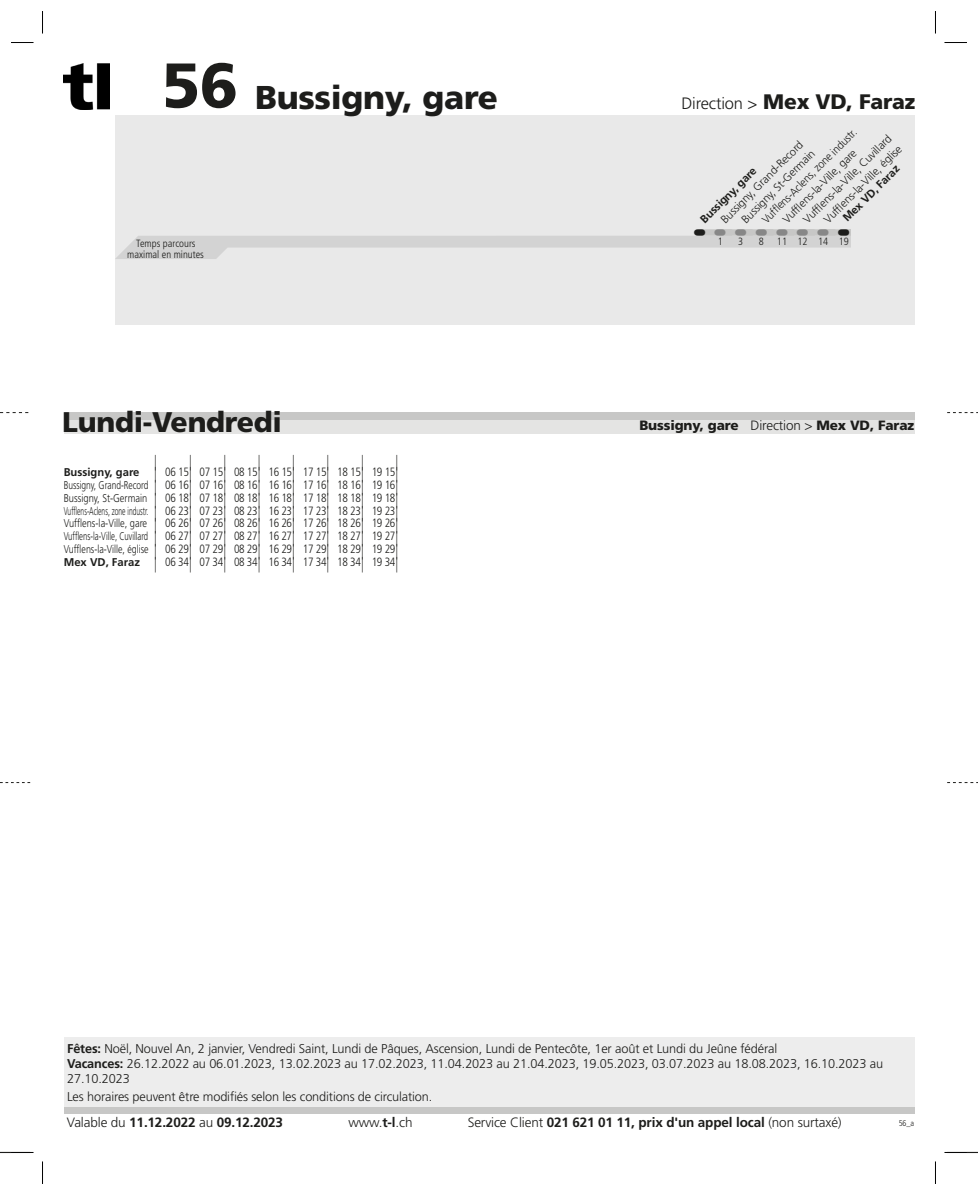
<style>
.page{position:relative;width:978px;height:1195px;background:#fff}
.page>*{position:absolute;margin:0;border:0;box-sizing:border-box;transform-origin:0 0}
.t1{font:900 33px "Frutiger LT Std";letter-spacing:-.01em;color:#1d1d1b}
.t2{font:900 28.35px "Frutiger LT Std";letter-spacing:-.01em;color:#1d1d1b}
.t3{font:24.75px/20.7px "Frutiger tl black";color:#c7c7c6;text-align:justify;scale:.67 1}
.t4{font:900 21px "Frutiger LT Std";letter-spacing:-.01em;color:#1d1d1b}
.t5{font:16.5px/20.5px "Frutiger tl black";color:#878787;text-align:justify}
.t6{font:16.5px "Frutiger tl black";color:#1d1d1b}
.t7{font:700 13.5px "Frutiger LT Std";letter-spacing:-.01em;color:#1d1d1b}
.t8{font:900 13.5px "Frutiger LT Std";letter-spacing:-.01em;color:#1d1d1b}
.t9{font:300 13.5px "Frutiger LT Std";color:#1d1d1b}
.t10{font:300 12.75px/15px "Frutiger LT Std";letter-spacing:-.01em;color:#1d1d1b}
.t11{font:12px/12.8px "Frutiger tl Light Cn";letter-spacing:-.025em;color:#1d1d1b;text-align:justify;scale:.96 1}
.t12{font:300 11.25px "Frutiger LT Std";color:#1d1d1b}
.t13{font:300 11.25px/12.8px "Frutiger LT Std";color:#1d1d1b;scale:.82 1}
.t14{font:700 11.25px "Frutiger LT Std";color:#1d1d1b}
.t15{font:300 11.25px "Frutiger LT Std";color:#1d1d1b;scale:.6 1}
.t16{font:300 11.25px "Frutiger LT Std";color:#1d1d1b;scale:.93 1}
.t17{font:300 11.25px "Frutiger LT Std";color:#1d1d1b;scale:.79 1}
.t18{font:300 11.25px "Frutiger LT Std";color:#1d1d1b;scale:.75 1}
.t19{font:300 11.25px "Frutiger LT Std";color:#1d1d1b;scale:.83 1}
.t20{font:300 condensed 10.5px "Frutiger LT Std";color:#1d1d1b}
.t21{font:10.5px "Frutiger tl Light Cn";color:#1d1d1b}
.t22{font:300 condensed 8.25px "Frutiger LT Std";color:#1d1d1b}
.s1{font-size:63px}
.s2{font-weight:300;font-size:16.5px}
.s3{font-weight:300}
.s4{font-family:"Frutiger tl Light Cn";font-weight:400;font-size:12px}
.s5{font-weight:700}
</style>
<div class="page">
<svg style="left:0;top:412px;width:28px;height:1px"></svg>
<svg style="left:0;top:782px;width:30px;height:1px"></svg>
<hr style="left:0;top:1152px;width:30px;height:1px;background:#1d1d1b">
<svg style="left:947px;top:412px;width:31px;height:1px"></svg>
<svg style="left:947px;top:782px;width:31px;height:1px"></svg>
<hr style="left:947px;top:1152px;width:31px;height:1px;background:#1d1d1b">
<img style="left:64px;top:64px;width:45px;height:46px">
<div style="left:115px;top:115px;width:799px;height:209px;background:#e9e9e9"></div>
<svg style="left:115px;top:236px;width:736px;height:23px"></svg>
<div style="left:64px;top:412px;width:850px;height:22px;background:#e4e4e3"></div>
<div style="left:64px;top:412px;width:850px;height:8px;background:#c7c7c6"></div>
<div style="left:64px;top:1037px;width:850px;height:77px;background:#ededed"></div>
<div style="left:64px;top:1107px;width:850px;height:7px;background:#c7c7c6"></div>
<svg style="left:11px;top:42px;width:23px;height:1px"></svg>
<svg style="left:944px;top:42px;width:23px;height:1px"></svg>
<svg style="left:11px;top:1152px;width:23px;height:1px"></svg>
<svg style="left:944px;top:1152px;width:23px;height:1px"></svg>
<svg style="left:42px;top:11px;width:1px;height:23px"></svg>
<svg style="left:42px;top:1161px;width:1px;height:23px"></svg>
<svg style="left:935px;top:11px;width:1px;height:23px"></svg>
<svg style="left:935px;top:1161px;width:1px;height:23px"></svg>
<h1 class="t1" style="left:162px;top:77px;width:338px"><span class="s1">56</span> Bussigny, gare</h1>
<h3 class="t4" style="left:681px;top:89px;width:235px"><span class="s2">Direction &gt;</span> Mex VD, Faraz</h3>
<p class="t16" style="left:759px;top:217px;width:140px;rotate:-45deg">Vuffl ens-Aclens, zone industr.</p>
<p class="t12" style="left:801px;top:217px;width:121px;rotate:-45deg">Vuffl ens-la-Ville, Cuvillard</p>
<p class="t12" style="left:718px;top:217px;width:112px;rotate:-45deg">Bussigny, Grand-Record</p>
<p class="t12" style="left:821px;top:217px;width:106px;rotate:-45deg">Vuffl ens-la-Ville, église</p>
<p class="t12" style="left:780px;top:217px;width:101px;rotate:-45deg">Vuffl ens-la-Ville, gare</p>
<p class="t12" style="left:739px;top:217px;width:100px;rotate:-45deg">Bussigny, St-Germain</p>
<p class="t14" style="left:840px;top:215px;width:76px;rotate:-45deg">Mex VD, Faraz</p>
<p class="t14" style="left:697px;top:216px;width:76px;rotate:-45deg">Bussigny, gare</p>
<h3 class="t3" style="left:691px;top:236px;width:12px;rotate:-90deg">$ $ $ $ $ $ $ $</h3>
<p class="t6" style="left:690px;top:236px;width:9px;rotate:-90deg">£</p>
<p class="t5" style="left:710px;top:236px;width:9px;rotate:-90deg">£ £ £ £ £ £</p>
<p class="t6" style="left:834px;top:236px;width:9px;rotate:-90deg">£</p>
<p class="t20" style="left:136px;top:238px;width:61px">Temps parcours</p>
<p class="t21" style="left:718px;top:235px;width:7px">1</p>
<p class="t21" style="left:738px;top:235px;width:7px">3</p>
<p class="t21" style="left:759px;top:235px;width:91px">8 11 12 14 19</p>
<p class="t20" style="left:127px;top:248px;width:78px">maximal en minutes</p>
<h2 class="t2" style="left:62px;top:405px;width:221px">Lundi-Vendredi</h2>
<p class="t8" style="left:639px;top:417px;width:276px">Bussigny, gare <span class="s3">Direction &gt;</span> Mex VD, Faraz</p>
<p class="t14" style="left:64px;top:466px;width:77px">Bussigny, gare</p>
<p class="t19" style="left:64px;top:491px;width:102px">Bussigny, St-Germain</p>
<p class="t13" style="left:64px;top:517px;width:104px">Vufflens-la-Ville, gare<br>Vufflens-la-Ville, Cuvillard</p>
<p class="t14" style="left:64px;top:555px;width:78px">Mex VD, Faraz</p>
<p class="t11" style="left:154px;top:453px;width:4px">| |</p>
<p class="t18" style="left:64px;top:479px;width:125px">Bussigny, Grand-Record <span class="s4">|</span></p>
<p class="t11" style="left:154px;top:491px;width:4px">|</p>
<p class="t15" style="left:64px;top:504px;width:156px">Vufflens-Aclens, zone industr. <span class="s4">|</span></p>
<p class="t11" style="left:154px;top:517px;width:4px">| |</p>
<p class="t17" style="left:64px;top:543px;width:119px">Vufflens-la-Ville, église <span class="s4">|</span></p>
<p class="t11" style="left:154px;top:555px;width:4px">|</p>
<p class="t11" style="left:165px;top:453px;width:29px;text-indent:23px">| 06 15| 06 16| 06 18| 06 23| 06 26| 06 27| 06 29| 06 34|</p>
<p class="t11" style="left:234px;top:453px;width:29px;text-indent:23px">| 08 15| 08 16| 08 18| 08 23| 08 26| 08 27| 08 29| 08 34|</p>
<p class="t11" style="left:268px;top:453px;width:29px;text-indent:23px">| 16 15| 16 16| 16 18| 16 23| 16 26| 16 27| 16 29| 16 34|</p>
<p class="t11" style="left:303px;top:453px;width:29px;text-indent:23px">| 17 15| 17 16| 17 18| 17 23| 17 26| 17 27| 17 29| 17 34|</p>
<p class="t11" style="left:337px;top:453px;width:29px;text-indent:23px">| 18 15| 18 16| 18 18| 18 23| 18 26| 18 27| 18 29| 18 34|</p>
<p class="t11" style="left:372px;top:453px;width:29px;text-indent:23px">| 19 15| 19 16| 19 18| 19 23| 19 26| 19 27| 19 29| 19 34|</p>
<p class="t11" style="left:200px;top:453px;width:29px;text-indent:23px">| 07 15| 07 16| 07 18| 07 23| 07 26| 07 27| 07 29| 07 34|</p>
<p class="t10" style="left:67px;top:1042px;width:818px"><span class="s5">Fêtes:</span> Noël, Nouvel An, 2 janvier, Vendredi Saint, Lundi de Pâques, Ascension, Lundi de Pentecôte, 1er août et Lundi du Jeûne fédéral<br><span class="s5">Vacances:</span> 26.12.2022 au 06.01.2023, 13.02.2023 au 17.02.2023, 11.04.2023 au 21.04.2023, 19.05.2023, 03.07.2023 au 18.08.2023, 16.10.2023 au<br>27.10.2023</p>
<p class="t10" style="left:67px;top:1089px;width:367px">Les horaires peuvent être modifiés selon les conditions de circulation.</p>
<p class="t7" style="left:67px;top:1114px;width:218px"><span class="s3">Valable du</span> 11.12.2022 <span class="s3">au</span> 09.12.2023</p>
<p class="t9" style="left:348px;top:1114px;width:66px">www.<span class="s5">t-l</span>.ch</p>
<p class="t7" style="left:468px;top:1114px;width:375px"><span class="s3">Service Client</span> 021 621 01 11, prix d'un appel local <span class="s3">(non surtaxé)</span></p>
<p class="t22" style="left:899px;top:1118px;width:17px">56_a</p>
</div>
